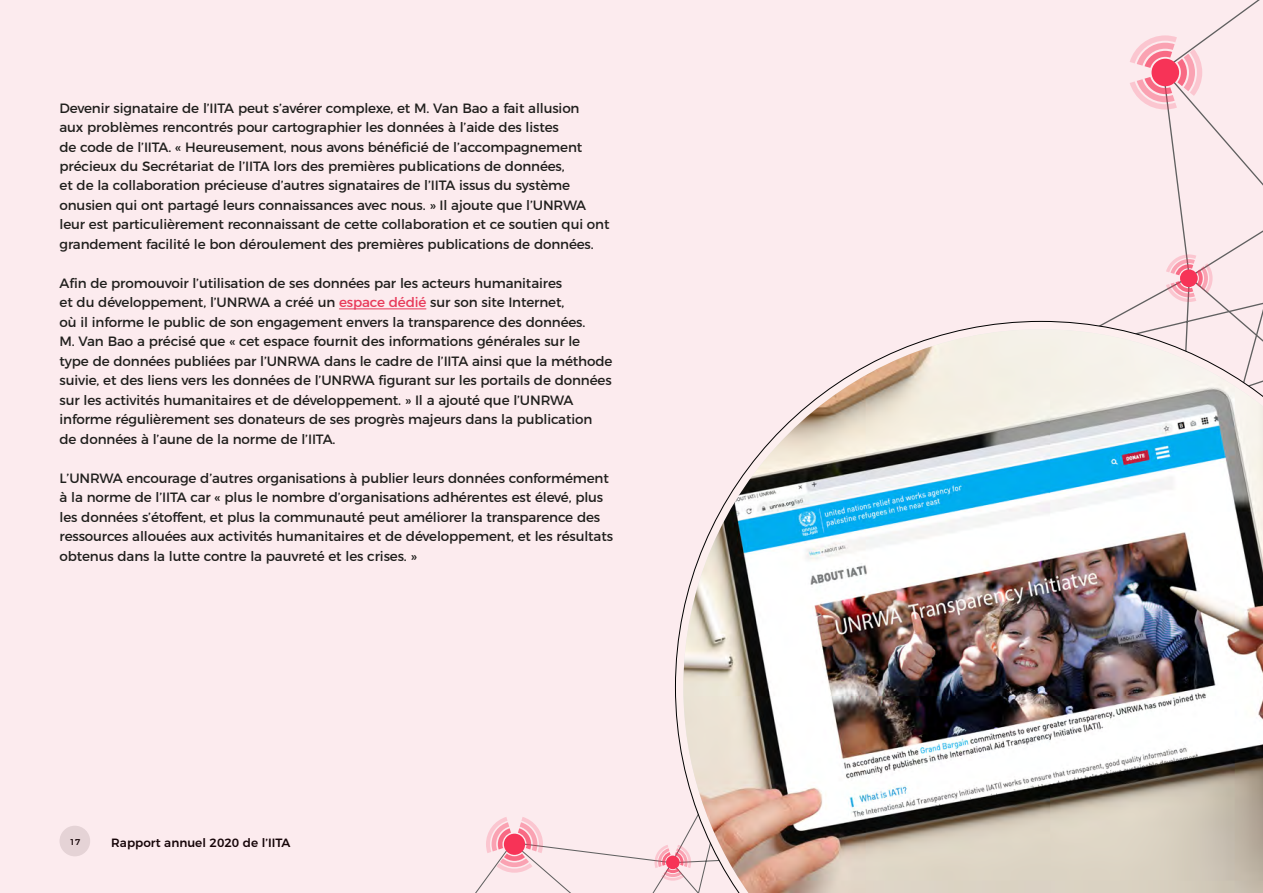
<style>
.page{position:relative;width:1263px;height:893px;background:#fcebee}
.page>*{position:absolute;margin:0;border:0;box-sizing:border-box;transform-origin:0 0}
.t1{font:13.5px/19.5px "Montserrat";letter-spacing:-.01em;color:#201f1d}
.t2{font:500 12px "Montserrat";color:#000}
.t3{font:500 8.4px "Montserrat";color:#000}
.s1{color:#e83a5a}
</style>
<div class="page">
<svg style="left:475px;top:817px;width:200px;height:76px"></svg>
<svg style="left:1035px;top:218px;width:228px;height:103px"></svg>
<svg style="left:1166px;top:254px;width:97px;height:67px"></svg>
<svg style="left:1130px;top:0;width:133px;height:218px"></svg>
<hr style="left:339px;top:309px;width:87px;height:1px;background:#e83a5a">
<img style="left:683px;top:329px;width:580px;height:564px">
<p class="t1" style="left:60px;top:97px;width:551px">Devenir signataire de l’IITA peut s’avérer complexe, et M. Van Bao a fait allusion<br>aux problèmes rencontrés pour cartographier les données à l’aide des listes<br>de code de l’IITA. « Heureusement, nous avons bénéficié de l’accompagnement précieux du Secrétariat de l’IITA lors des premières publications de données,<br>et de la collaboration précieuse d’autres signataires de l’IITA issus du système onusien qui ont partagé leurs connaissances avec nous. » Il ajoute que l’UNRWA leur est particulièrement reconnaissant de cette collaboration et ce soutien qui ont grandement facilité le bon déroulement des premières publications de données.</p>
<p class="t1" style="left:60px;top:272px;width:554px">Afin de promouvoir l’utilisation de ses données par les acteurs humanitaires<br>et du développement, l’UNRWA a créé un <span class="s1">espace dédié</span> sur son site Internet,<br>où il informe le public de son engagement envers la transparence des données.<br>M. Van Bao a précisé que « cet espace fournit des informations générales sur le type de données publiées par l’UNRWA dans le cadre de l’IITA ainsi que la méthode suivie, et des liens vers les données de l’UNRWA figurant sur les portails de données sur les activités humanitaires et de développement. » Il a ajouté que l’UNRWA informe régulièrement ses donateurs de ses progrès majeurs dans la publication de données à l’aune de la norme de l’IITA.</p>
<p class="t1" style="left:60px;top:467px;width:555px">L’UNRWA encourage d’autres organisations à publier leurs données conformément à la norme de l’IITA car « plus le nombre d’organisations adhérentes est élevé, plus les données s’étoffent, et plus la communauté peut améliorer la transparence des ressources allouées aux activités humanitaires et de développement, et les résultats obtenus dans la lutte contre la pauvreté et les crises. »</p>
<p class="t3" style="left:70px;top:835px;width:12px">17</p>
<p class="t2" style="left:111px;top:833px;width:181px">Rapport annuel 2020 de l’IITA</p>
</div>
